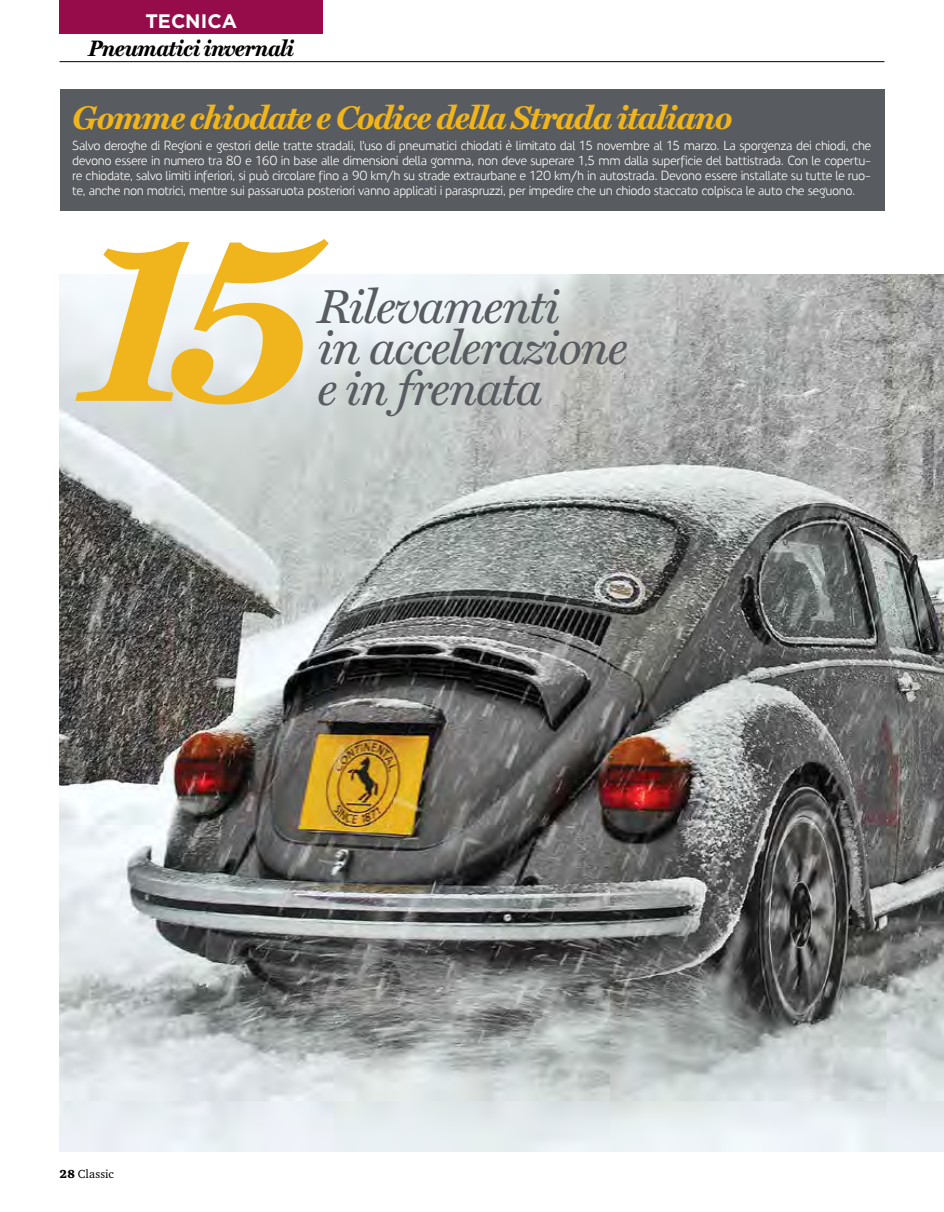
<style>
.page{position:relative;width:944px;height:1212px;background:#fff}
.page>*{position:absolute;margin:0;border:0;box-sizing:border-box;transform-origin:0 0}
.t1{font:italic 700 256.5px "Miller Text";color:#f0b51c}
.t2{font:italic 48px/41.2px "Miller Text";letter-spacing:-.03em;color:#585b5f}
.t3{font:italic 700 33px "Miller Text";letter-spacing:-.035em;color:#f0b51c}
.t4{font:italic 700 22.5px "Miller Text";letter-spacing:-.03em;color:#000}
.t5{font:700 19.5px "Gotham";color:#fff}
.t6{font:12.75px/15px "Precious Sans";letter-spacing:-.035em;color:#fff;text-align:justify}
.t7{font:12px "Charter ITC Std";letter-spacing:.015em;color:#000}
.s1{font-weight:900}
</style>
<div class="page">
<hr style="left:60px;top:61px;width:824px;height:1px;background:#000">
<div style="left:60px;top:0;width:263px;height:34px;background:#960c4b"></div>
<img style="left:60px;top:274px;width:884px;height:877px">
<div style="left:60px;top:89px;width:824px;height:121px;background:#585b5f"></div>
<h3 class="t5" style="left:145px;top:9px;width:93px">TECNICA</h3>
<h3 class="t4" style="left:88px;top:35px;width:207px">Pneumatici invernali</h3>
<h3 class="t3" style="left:72px;top:98px;width:662px">Gomme chiodate e Codice della Strada italiano</h3>
<p class="t6" style="left:72px;top:138px;width:801px">Salvo deroghe di Regioni e gestori delle tratte stradali, l’uso di pneumatici chiodati è limitato dal 15 novembre al 15 marzo. La sporgenza dei chiodi, che devono essere in numero tra 80 e 160 in base alle dimensioni della gomma, non deve superare 1,5 mm dalla superficie del battistrada. Con le copertu&shy;re chiodate, salvo limiti inferiori, si può circolare fino a 90 km/h su strade extraurbane e 120 km/h in autostrada. Devono essere installate su tutte le ruo&shy;te, anche non motrici, mentre sui passaruota posteriori vanno applicati i paraspruzzi, per impedire che un chiodo staccato colpisca le auto che seguono.</p>
<h1 class="t1" style="left:78px;top:157px;width:237px">15</h1>
<h2 class="t2" style="left:317px;top:285px;width:311px">Rilevamenti<br>in accelerazione e in frenata</h2>
<p class="t7" style="left:60px;top:1167px;width:56px"><span class="s1">28</span> Classic</p>
</div>
